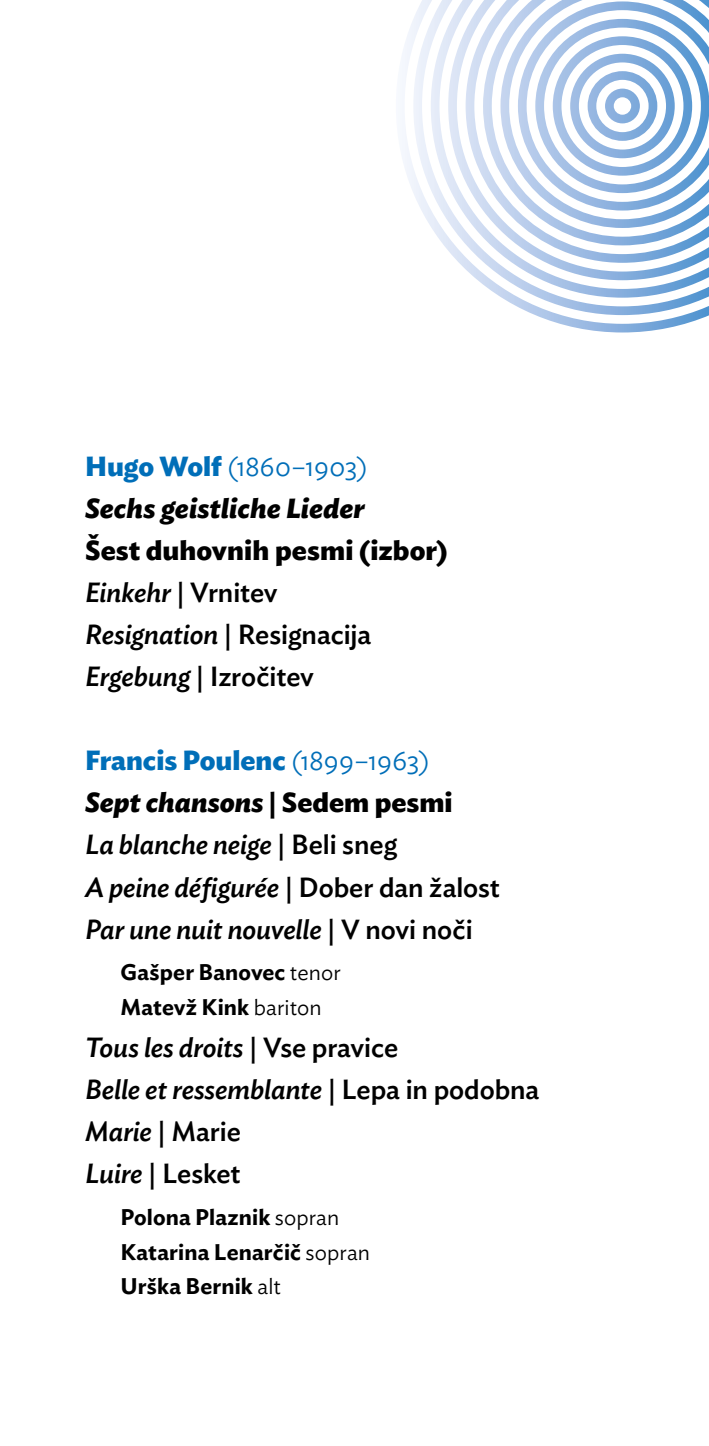
<style>
.page{position:relative;width:709px;height:1446px;background:#fff}
.page>*{position:absolute;margin:0;border:0;box-sizing:border-box;transform-origin:0 0}
.t1{font:italic 500 27.5px/42px "Ideal Sans";letter-spacing:-.005em;color:#000}
.t2{font:500 27.5px/42px "Ideal Sans";letter-spacing:-.005em;color:#000}
.t3{font:italic 700 27.5px/42px "Ideal Sans";letter-spacing:.005em;color:#000}
.t4{font:600 22.5px/34.5px "Ideal Sans";letter-spacing:.005em;color:#000}
.s1{font-style:normal;color:#006eb8}
.s2{font-weight:300;font-style:normal;color:#006eb8}
.s3{font-weight:700}
.s4{font-style:italic}
.s5{font-weight:700;font-style:normal;color:#006eb8}
.s6{font-weight:700;font-style:normal}
.s7{font-style:normal}
.s8{font-weight:300}
</style>
<div class="page">
<svg style="left:402px;top:0;width:307px;height:332px"></svg>
<p class="t3" style="left:85px;top:443px;width:284px"><span class="s1">Hugo Wolf</span> <span class="s2">(1860–1903)<br></span>Sechs geistliche Lieder</p>
<p class="t2" style="left:85px;top:527px;width:364px"><span class="s3">Šest duhovnih pesmi (izbor)<br></span><span class="s4">Einkehr</span> | Vrnitev<br><span class="s4">Resignation</span> | Resignacija<br><span class="s4">Ergebung</span> | Izročitev</p>
<p class="t1" style="left:85px;top:737px;width:416px"><span class="s5">Francis Poulenc</span> <span class="s2">(1899–1963)<br></span><span class="s3">Sept chansons</span> <span class="s6">| Sedem pesmi<br></span>La blanche neige <span class="s7">| Beli sneg<br></span>A peine défigurée <span class="s7">| Dober dan žalost<br></span>Par une nuit nouvelle <span class="s7">| V novi noči</span></p>
<p class="t4" style="left:120px;top:953px;width:222px">Gašper Banovec <span class="s8">tenor<br></span>Matevž Kink <span class="s8">bariton</span></p>
<p class="t1" style="left:85px;top:1024px;width:456px">Tous les droits <span class="s7">| Vse pravice<br></span>Belle et ressemblante <span class="s7">| Lepa in podobna<br></span>Marie <span class="s7">| Marie<br></span>Luire <span class="s7">| Lesket</span></p>
<p class="t4" style="left:120px;top:1198px;width:251px">Polona Plaznik <span class="s8">sopran<br></span>Katarina Lenarčič <span class="s8">sopran<br></span>Urška Bernik <span class="s8">alt</span></p>
</div>
